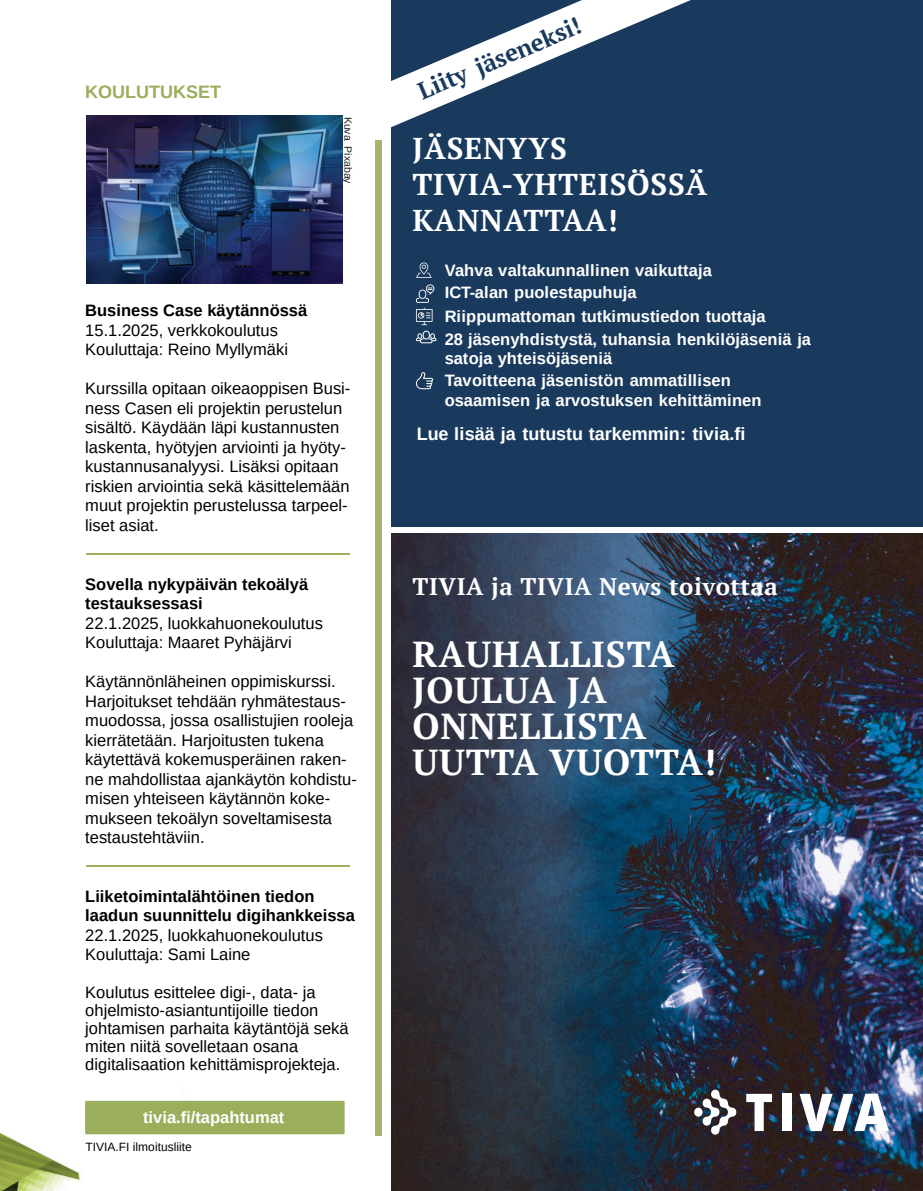
<style>
.page{position:relative;width:923px;height:1191px;background:#fff}
.page>*{position:absolute;margin:0;border:0;box-sizing:border-box;transform-origin:0 0}
.t1{font:700 36px/36px "PT Serif";letter-spacing:.025em;color:#fff}
.t2{font:700 30px/36px "PT Serif";letter-spacing:.025em;color:#fff}
.t3{font:700 24px "PT Serif";letter-spacing:.025em;color:#fff}
.t4{font:700 24px "PT Serif";color:#1a3a5d}
.t5{font:700 18px "Arimo";color:#fff}
.t6{font:700 18px "Arimo";color:#9aae5b}
.t7{font:16.5px/19.5px "Arimo";color:#000}
.t8{font:700 16.5px/19.5px "Arimo";color:#fff}
.t9{font:700 16.5px/19.5px "Arimo";color:#000}
.t10{font:12px "Arimo";color:#000}
.t11{font:10.5px "Arimo";letter-spacing:.005em;color:#231f20}
</style>
<div class="page">
<img style="left:0;top:1133px;width:207px;height:58px">
<div style="left:85px;top:1100px;width:259px;height:34px;background:#9aae5b;border:2px solid #9aae5b"></div>
<hr style="left:86px;top:553px;width:264px;height:2px;background:#9aae5b">
<hr style="left:86px;top:864px;width:264px;height:2px;background:#9aae5b">
<img style="left:86px;top:116px;width:256px;height:167px">
<div style="left:391px;top:0;width:532px;height:526px;background:#1a3a5d"></div>
<svg style="left:416px;top:372px;width:17px;height:17px"></svg>
<svg style="left:416px;top:331px;width:20px;height:12px"></svg>
<svg style="left:416px;top:284px;width:18px;height:41px"></svg>
<svg style="left:416px;top:262px;width:16px;height:16px"></svg>
<svg style="left:391px;top:0;width:300px;height:128px"></svg>
<div style="left:375px;top:139px;width:6px;height:996px;background:#a4b66b"></div>
<img style="left:391px;top:534px;width:532px;height:657px">
<svg style="left:746px;top:1093px;width:26px;height:38px"></svg>
<div style="left:783px;top:1093px;width:9px;height:38px;background:#fff"></div>
<img style="left:799px;top:1093px;width:90px;height:38px">
<svg style="left:694px;top:1089px;width:43px;height:46px"></svg>
<p class="t6" style="left:85px;top:85px;width:137px">KOULUTUKSET</p>
<p class="t11" style="left:352px;top:117px;width:68px;rotate:90deg">Kuva Pixabay</p>
<p class="t9" style="left:85px;top:302px;width:223px">Business Case käytännössä</p>
<p class="t7" style="left:85px;top:322px;width:204px">15.1.2025, verkkokoulutus<br>Kouluttaja: Reino Myllymäki</p>
<p class="t7" style="left:85px;top:380px;width:267px">Kurssilla opitaan oikeaoppisen Busi&shy;ness Casen eli projektin perustelun sisältö. Käydään läpi kustannusten laskenta, hyötyjen arviointi ja hyöty&shy;kustannusanalyysi. Lisäksi opitaan riskien arviointia sekä käsittelemään muut projektin perustelussa tarpeel&shy;liset asiat.</p>
<p class="t9" style="left:85px;top:575px;width:224px">Sovella nykypäivän tekoälyä testauksessasi</p>
<p class="t7" style="left:85px;top:614px;width:239px">22.1.2025, luokkahuonekoulutus<br>Kouluttaja: Maaret Pyhäjärvi</p>
<p class="t7" style="left:85px;top:673px;width:273px">Käytännönläheinen oppimiskurssi.<br>Harjoitukset tehdään ryhmätestaus&shy;muodossa, jossa osallistujien rooleja kierrätetään. Harjoitusten tukena käytettävä kokemusperäinen raken&shy;ne mahdollistaa ajankäytön kohdistu&shy;misen yhteiseen käytännön koke&shy;mukseen tekoälyn soveltamisesta testaustehtäviin.</p>
<p class="t9" style="left:85px;top:887px;width:271px">Liiketoimintalähtöinen tiedon laadun suunnittelu digihankkeissa</p>
<p class="t7" style="left:85px;top:926px;width:239px">22.1.2025, luokkahuonekoulutus<br>Kouluttaja: Sami Laine</p>
<p class="t7" style="left:85px;top:984px;width:265px;line-height:18px">Koulutus esittelee digi-, data- ja ohjelmisto-asiantuntĳoille tiedon johtamisen parhaita käytäntöjä sekä miten niitä sovelletaan osana digitalisaation kehittämisprojekteja.</p>
<p class="t8" style="left:143px;top:1109px;width:143px">tivia.fi/tapahtumat</p>
<p class="t10" style="left:86px;top:1141px;width:108px">TIVIA.FI ilmoitusliite</p>
<h3 class="t4" style="left:413px;top:77px;width:176px;rotate:-23deg">Liity jäseneksi!</h3>
<h2 class="t2" style="left:412px;top:130px;width:296px">JÄSENYYS<br>TIVIA-YHTEISÖSSÄ<br>KANNATTAA!</h2>
<p class="t8" style="left:445px;top:262px;width:269px">Vahva valtakunnallinen vaikuttaja</p>
<p class="t8" style="left:445px;top:284px;width:193px">ICT-alan puolestapuhuja</p>
<p class="t8" style="left:445px;top:308px;width:322px">Riippumattoman tutkimustiedon tuottaja</p>
<p class="t8" style="left:445px;top:331px;width:368px">28 jäsenyhdistystä, tuhansia henkilöjäseniä ja satoja yhteisöjäseniä</p>
<p class="t8" style="left:445px;top:372px;width:318px">Tavoitteena jäsenistön ammatillisen osaamisen ja arvostuksen kehittäminen</p>
<p class="t5" style="left:417px;top:426px;width:330px">Lue lisää ja tutustu tarkemmin: tivia.fi</p>
<h3 class="t3" style="left:412px;top:570px;width:367px">TIVIA ja TIVIA News toivottaa</h3>
<h1 class="t1" style="left:412px;top:636px;width:305px">RAUHALLISTA<br>JOULUA JA<br>ONNELLISTA<br>UUTTA VUOTTA!</h1>
</div>
